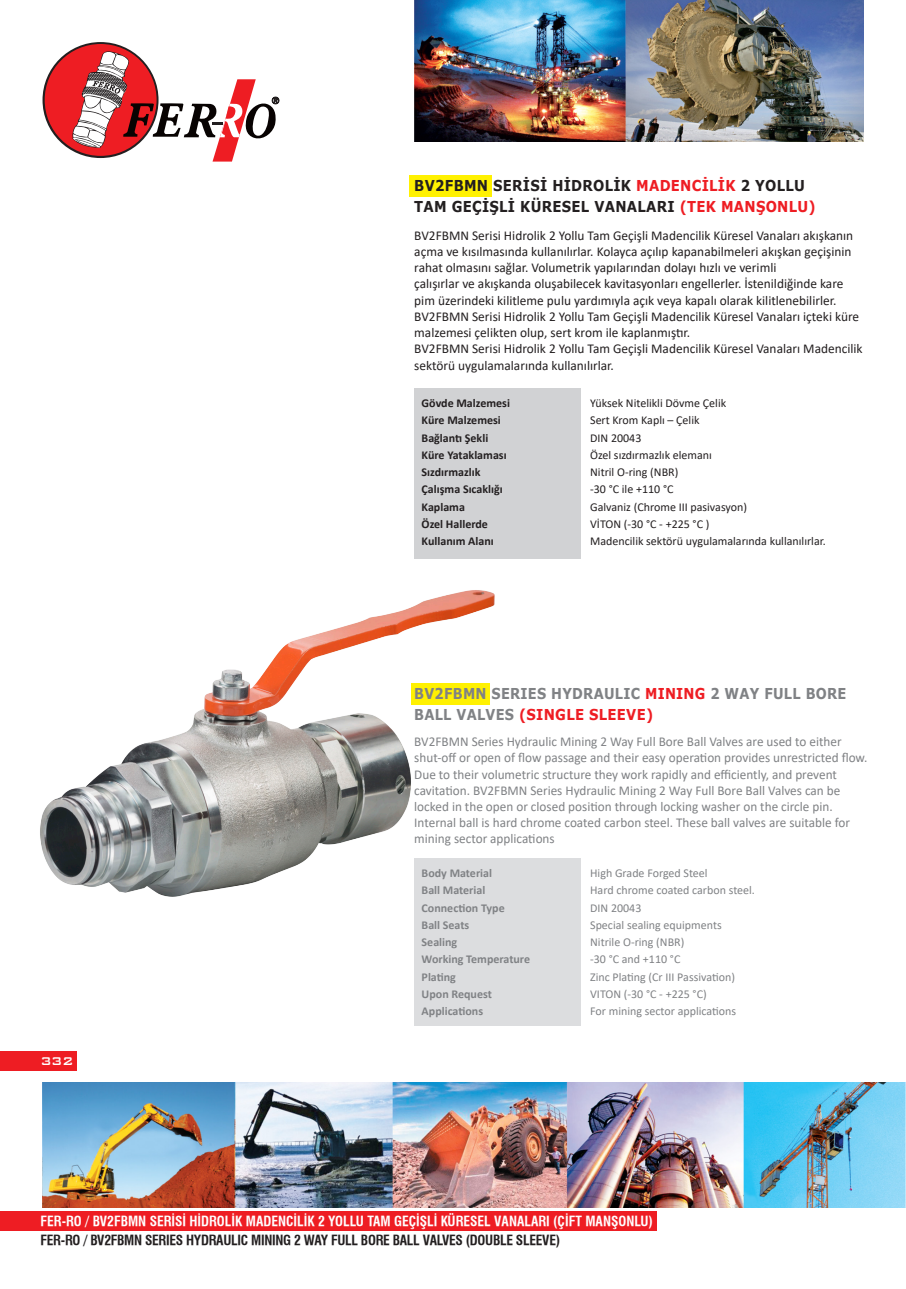
<style>
.page{position:relative;width:906px;height:1289px;background:#fff}
.page>*{position:absolute;margin:0;border:0;box-sizing:border-box;transform-origin:0 0}
.t1{font:700 15px "Verdana";letter-spacing:.02em;color:#231f20;scale:.88 1}
.t2{font:700 15px "Verdana";letter-spacing:.02em;color:#808285;scale:.87 1}
.t3{font:700 15px "Verdana";letter-spacing:.02em;color:#ee1d23;scale:.88 1}
.t4{font:15px "Bank Gothic";color:#fff}
.t5{font:13.5px/16.2px "Calibri";color:#231f20}
.t6{font:13.5px/16.2px "Calibri";color:#808285}
.t7{font:700 condensed 13.5px "Swiss 721";color:#fff}
.t8{font:700 condensed 13.5px "Swiss 721";letter-spacing:-.02em;color:#231f20}
.t9{font:12px "Calibri";color:#231f20}
.t10{font:12px "Calibri";color:#808285}
.t11{font:700 12px "Calibri";color:#231f20}
.t12{font:700 12px "Calibri";color:#808285}
.s1{color:#ee1d23}
.s2{color:#808285}
</style>
<div class="page">
<div style="left:0;top:1051px;width:77px;height:20px;background:#ee1d23"></div>
<div style="left:0;top:1210px;width:657px;height:20px;background:#ee1d23"></div>
<img style="left:414px;top:0;width:449px;height:141px">
<img style="left:43px;top:1082px;width:863px;height:125px">
<img style="left:40px;top:590px;width:455px;height:307px">
<div style="left:409px;top:175px;width:82px;height:22px;background:#fff101"></div>
<div style="left:414px;top:388px;width:167px;height:171px;background:#d1d2d4"></div>
<div style="left:411px;top:682px;width:79px;height:22px;background:#fff101"></div>
<div style="left:414px;top:858px;width:167px;height:167px;background:#dcdddf"></div>
<svg style="left:43px;top:42px;width:115px;height:116px"></svg>
<div style="left:45px;top:44px;width:112px;height:112px;background:#ee1d23;border-radius:50%"></div>
<svg style="left:72px;top:51px;width:207px;height:111px"></svg>
<p class="t1" style="left:414px;top:175px;width:445px">BV2FBMN SERİSİ HİDROLİK <span class="s1">MADENCİLİK</span> 2 YOLLU</p>
<p class="t1" style="left:414px;top:196px;width:458px">TAM GEÇİŞLİ KÜRESEL VANALARI <span class="s1">(TEK MANŞONLU)</span></p>
<p class="t5" style="left:414px;top:227px;width:440px">BV2FBMN Serisi Hidrolik 2 Yollu Tam Geçişli Madencilik Küresel Vanaları akışkanın açma ve kısılmasında kullanılırlar. Kolayca açılıp kapanabilmeleri akışkan geçişinin rahat olmasını sağlar. Volumetrik yapılarından dolayı hızlı ve verimli</p>
<p class="t5" style="left:414px;top:275px;width:431px">çalışırlar ve akışkanda oluşabilecek kavitasyonları engellerler. İstenildiğinde kare pim üzerindeki kilitleme pulu yardımıyla açık veya kapalı olarak kilitlenebilirler.</p>
<p class="t5" style="left:414px;top:308px;width:446px">BV2FBMN Serisi Hidrolik 2 Yollu Tam Geçişli Madencilik Küresel Vanaları içteki küre malzemesi çelikten olup, sert krom ile kaplanmıştır.</p>
<p class="t5" style="left:414px;top:340px;width:450px">BV2FBMN Serisi Hidrolik 2 Yollu Tam Geçişli Madencilik Küresel Vanaları Madencilik sektörü uygulamalarında kullanılırlar.</p>
<p class="t11" style="left:421px;top:394px;width:90px">Gövde Malzemesi</p>
<p class="t11" style="left:421px;top:412px;width:81px">Küre Malzemesi</p>
<p class="t11" style="left:421px;top:429px;width:68px">Bağlantı Şekli</p>
<p class="t11" style="left:421px;top:446px;width:87px">Küre Yataklaması</p>
<p class="t11" style="left:421px;top:463px;width:60px">Sızdırmazlık</p>
<p class="t11" style="left:421px;top:481px;width:83px">Çalışma Sıcaklığı</p>
<p class="t11" style="left:421px;top:498px;width:45px">Kaplama</p>
<p class="t11" style="left:421px;top:515px;width:68px">Özel Hallerde</p>
<p class="t11" style="left:421px;top:532px;width:74px">Kullanım Alanı</p>
<p class="t9" style="left:590px;top:395px;width:138px">Yüksek Nitelikli Dövme Çelik</p>
<p class="t9" style="left:590px;top:412px;width:111px">Sert Krom Kaplı – Çelik</p>
<p class="t9" style="left:590px;top:429px;width:53px">DIN 20043</p>
<p class="t9" style="left:590px;top:446px;width:123px">Özel sızdırmazlık elemanı</p>
<p class="t9" style="left:590px;top:464px;width:90px">Nitril O-ring (NBR)</p>
<p class="t9" style="left:590px;top:481px;width:85px">-30 °C ile +110 °C</p>
<p class="t9" style="left:590px;top:498px;width:158px">Galvaniz (Chrome III pasivasyon)</p>
<p class="t9" style="left:590px;top:515px;width:121px">VİTON (-30 °C - +225 °C )</p>
<p class="t9" style="left:590px;top:533px;width:237px">Madencilik sektörü uygulamalarında kullanılırlar.</p>
<p class="t2" style="left:414px;top:683px;width:498px">BV2FBMN SERIES HYDRAULIC <span class="s1">MINING</span> 2 WAY FULL BORE</p>
<p class="t3" style="left:414px;top:704px;width:273px"><span class="s2">BALL VALVES</span> (SINGLE SLEEVE)</p>
<p class="t6" style="left:414px;top:733px;width:429px">BV2FBMN Series Hydraulic Mining 2 Way Full Bore Ball Valves are used to either</p>
<p class="t6" style="left:414px;top:749px;width:455px">shut-off or open of flow passage and their easy operation provides unrestricted flow.<br>Due to their volumetric structure they work rapidly and efficiently, and prevent</p>
<p class="t6" style="left:414px;top:781px;width:427px">cavitation. BV2FBMN Series Hydraulic Mining 2 Way Full Bore Ball Valves can be</p>
<p class="t6" style="left:414px;top:798px;width:420px">locked in the open or closed position through locking washer on the circle pin.</p>
<p class="t6" style="left:414px;top:814px;width:437px">Internal ball is hard chrome coated carbon steel. These ball valves are suitable for mining sector applications</p>
<p class="t4" style="left:40px;top:1053px;width:35px">332</p>
<p class="t12" style="left:421px;top:864px;width:72px">Body Material</p>
<p class="t12" style="left:421px;top:881px;width:65px">Ball Material</p>
<p class="t12" style="left:421px;top:899px;width:85px">Connection Type</p>
<p class="t12" style="left:421px;top:916px;width:49px">Ball Seats</p>
<p class="t12" style="left:421px;top:933px;width:37px">Sealing</p>
<p class="t12" style="left:421px;top:950px;width:110px">Working Temperature</p>
<p class="t12" style="left:421px;top:968px;width:36px">Plating</p>
<p class="t12" style="left:421px;top:985px;width:72px">Upon Request</p>
<p class="t12" style="left:421px;top:1002px;width:63px">Applications</p>
<p class="t10" style="left:590px;top:864px;width:119px">High Grade Forged Steel</p>
<p class="t10" style="left:590px;top:882px;width:166px">Hard chrome coated carbon steel.</p>
<p class="t10" style="left:590px;top:899px;width:53px">DIN 20043</p>
<p class="t10" style="left:590px;top:916px;width:133px">Special sealing equipments</p>
<p class="t10" style="left:590px;top:933px;width:96px">Nitrile O-ring (NBR)</p>
<p class="t10" style="left:590px;top:951px;width:92px">-30 °C and +110 °C</p>
<p class="t10" style="left:590px;top:968px;width:146px">Zinc Plating (Cr III Passivation)</p>
<p class="t10" style="left:590px;top:985px;width:118px">VITON (-30 °C - +225 °C)</p>
<p class="t10" style="left:590px;top:1002px;width:147px">For mining sector applications</p>
<p class="t7" style="left:40px;top:1212px;width:614px">FER-RO / BV2FBMN SERİSİ HİDROLİK MADENCİLİK 2 YOLLU TAM GEÇİŞLİ KÜRESEL VANALARI (ÇİFT MANŞONLU)</p>
<p class="t8" style="left:40px;top:1231px;width:521px">FER-RO / BV2FBMN SERIES HYDRAULIC MINING 2 WAY FULL BORE BALL VALVES (DOUBLE SLEEVE)</p>
</div>
